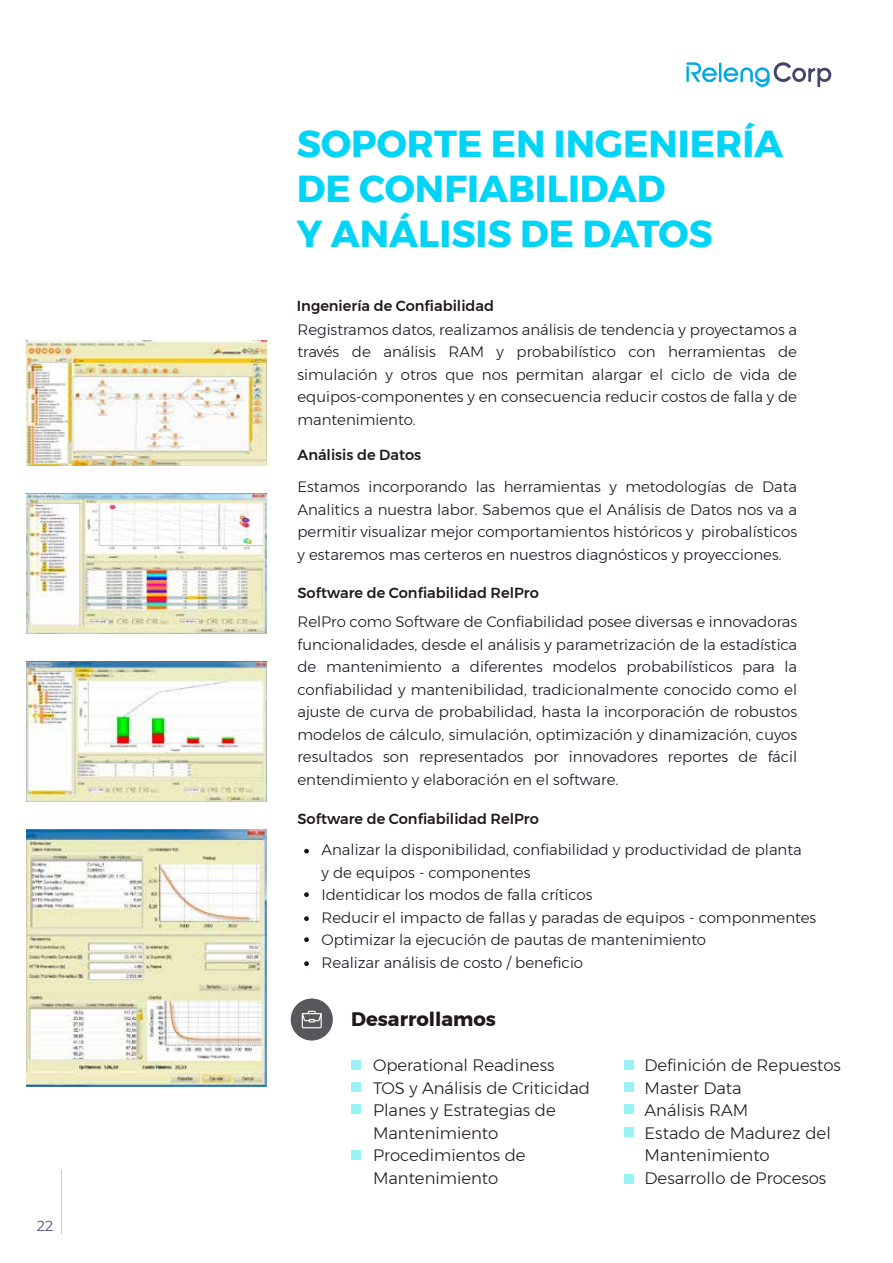
<style>
.page{position:relative;width:893px;height:1263px;background:#fff}
.page>*{position:absolute;margin:0;border:0;box-sizing:border-box;transform-origin:0 0}
.t1{font:700 37.5px/45px "Montserrat";color:#00d4f7}
.t2{font:700 19.5px "Montserrat";color:#1f191a}
.t3{font:300 16.5px/22.5px "Montserrat";color:#1f191a}
.t4{font:300 15px/22.5px "Montserrat";color:#10151e;text-align:justify}
.t5{font:500 14.55px "Montserrat";color:#1f191a}
.t6{font:300 14.55px "Montserrat";color:#42466b}
</style>
<div class="page">
<svg style="left:686px;top:62px;width:146px;height:25px"></svg>
<img style="left:26px;top:340px;width:241px;height:126px">
<img style="left:26px;top:493px;width:241px;height:141px">
<img style="left:26px;top:662px;width:241px;height:140px">
<img style="left:26px;top:829px;width:241px;height:258px">
<div style="left:291px;top:998px;width:42px;height:42px;background:#57585b;border-radius:50%"></div>
<svg style="left:302px;top:1011px;width:20px;height:17px"></svg>
<div style="left:624px;top:1174px;width:10px;height:10px;background:#99f3f6"></div>
<div style="left:624px;top:1127px;width:10px;height:10px;background:#99f3f6"></div>
<div style="left:624px;top:1104px;width:10px;height:9px;background:#99f3f6"></div>
<div style="left:624px;top:1082px;width:10px;height:9px;background:#99f3f6"></div>
<div style="left:624px;top:1060px;width:10px;height:10px;background:#99f3f6"></div>
<div style="left:351px;top:1150px;width:10px;height:10px;background:#99f3f6"></div>
<div style="left:351px;top:1104px;width:10px;height:9px;background:#99f3f6"></div>
<div style="left:351px;top:1082px;width:10px;height:9px;background:#99f3f6"></div>
<div style="left:351px;top:1060px;width:10px;height:10px;background:#99f3f6"></div>
<svg style="left:304px;top:849px;width:5px;height:4px"></svg>
<svg style="left:304px;top:961px;width:5px;height:5px"></svg>
<svg style="left:304px;top:937px;width:5px;height:5px"></svg>
<svg style="left:304px;top:916px;width:5px;height:5px"></svg>
<svg style="left:304px;top:892px;width:5px;height:5px"></svg>
<p class="t6" style="left:37px;top:1215px;width:18px">22</p>
<h1 class="t1" style="left:297px;top:121px;width:488px">SOPORTE EN INGENIERÍA<br>DE CONFIABILIDAD<br>Y ANÁLISIS DE DATOS</h1>
<p class="t5" style="left:297px;top:294px;width:199px">Ingeniería de Confiabilidad</p>
<p class="t4" style="left:297px;top:318px;width:501px">Registramos datos, realizamos análisis de tendencia y proyectamos a través de análisis RAM y probabilístico con herramientas de simulación y otros que nos permitan alargar el ciclo de vida de equipos-componentes y en consecuencia reducir costos de falla y de mantenimiento.</p>
<p class="t5" style="left:297px;top:443px;width:125px">Análisis de Datos</p>
<p class="t4" style="left:297px;top:476px;width:501px">Estamos incorporando las herramientas y metodologías de Data Analitics a nuestra labor. Sabemos que el Análisis de Datos nos va a permitir visualizar mejor comportamientos históricos y pirobalísticos y estaremos mas certeros en nuestros diagnósticos y proyecciones.</p>
<p class="t5" style="left:297px;top:581px;width:243px">Software de Confiabilidad RelPro</p>
<p class="t4" style="left:297px;top:610px;width:501px">RelPro como Software de Confiabilidad posee diversas e innovadoras funcionalidades, desde el análisis y parametrización de la estadística de mantenimiento a diferentes modelos probabilísticos para la confiabilidad y mantenibilidad, tradicionalmente conocido como el ajuste de curva de probabilidad, hasta la incorporación de robustos modelos de cálculo, simulación, optimización y dinamización, cuyos resultados son representados por innovadores reportes de fácil entendimiento y elaboración en el software.</p>
<p class="t5" style="left:297px;top:808px;width:243px">Software de Confiabilidad RelPro</p>
<p class="t4" style="left:321px;top:838px;width:496px;text-align:left">Analizar la disponibilidad, confiabilidad y productividad de planta<br>y de equipos - componentes<br>Identidicar los modos de falla críticos<br>Reducir el impacto de fallas y paradas de equipos - componmentes Optimizar la ejecución de pautas de mantenimiento<br>Realizar análisis de costo / beneficio</p>
<h2 class="t2" style="left:351px;top:1003px;width:146px">Desarrollamos</h2>
<p class="t3" style="left:373px;top:1054px;width:219px">Operational Readiness<br>TOS y Análisis de Criticidad<br>Planes y Estrategias de<br>Mantenimiento<br>Procedimientos de<br>Mantenimiento</p>
<p class="t3" style="left:644px;top:1054px;width:198px">Definición de Repuestos<br>Master Data<br>Análisis RAM<br>Estado de Madurez del<br>Mantenimiento<br>Desarrollo de Procesos</p>
</div>
